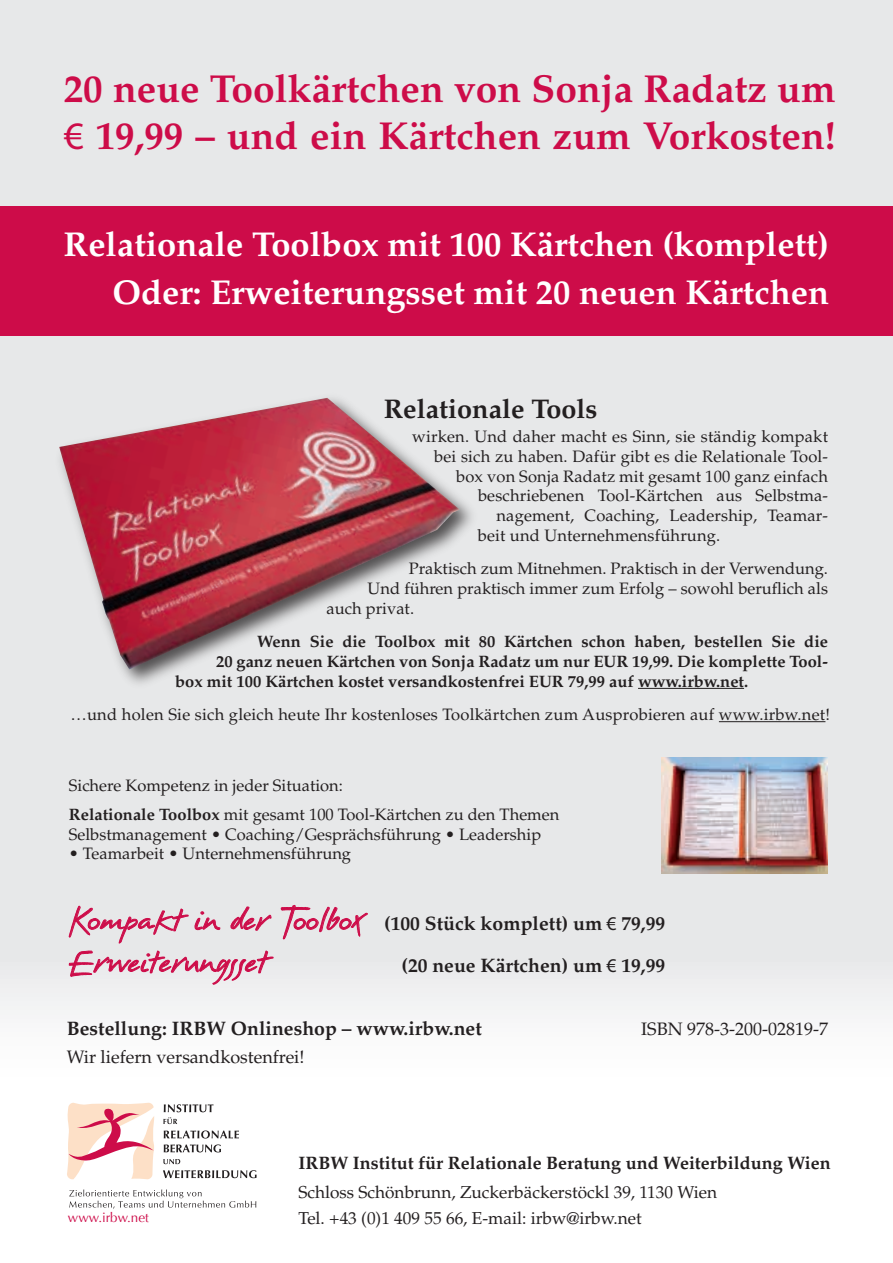
<style>
.page{position:relative;width:893px;height:1263px;background:#fff}
.page>*{position:absolute;margin:0;border:0;box-sizing:border-box;transform-origin:0 0}
.t1{font:42px "Erazure";color:#cd0c49}
.t2{font:700 39px/46.8px "Palatino";color:#cd0c49}
.t3{font:700 34.5px/48.2px "Palatino";color:#fff;text-align:right}
.t4{font:700 27px "Palatino";color:#231f20}
.t5{font:700 19.5px "Palatino";color:#231f20}
.t6{font:700 18px "Palatino";color:#231f20}
.t7{font:18px "Palatino";color:#231f20}
.t8{font:17.25px/25.7px "Palatino";color:#231f20}
.t9{font:16.5px/28.8px "Palatino";letter-spacing:.01em;color:#231f20}
.t10{font:700 16.5px "Palatino";color:#231f20}
.t11{font:13.5px "Optima";color:#cd0c49}
.s1{font-family:"Myriad Pro";font-weight:400}
.s2{font-weight:700}
.s3{font-family:"Erazure";font-weight:400;font-size:42px;color:#cd0c49}
</style>
<div class="page">
<div style="left:0;top:0;width:893px;height:1015px;background:#e7e8e9"></div>
<div style="left:0;top:206px;width:893px;height:130px;background:#cd0c49"></div>
<svg style="left:69px;top:903px;width:120px;height:40px;background:#e3cad3"></svg>
<svg style="left:195px;top:911px;width:25px;height:19px"></svg>
<svg style="left:231px;top:906px;width:41px;height:25px"></svg>
<svg style="left:281px;top:905px;width:87px;height:35px;background:#e2c1cd"></svg>
<svg style="left:69px;top:950px;width:205px;height:35px;background:#e5c7d2"></svg>
<hr style="left:638px;top:688px;width:106px;height:1px;background:#231f20">
<hr style="left:719px;top:721px;width:106px;height:1px;background:#231f20">
<svg style="left:163px;top:1104px;width:51px;height:20px"></svg>
<svg style="left:164px;top:1130px;width:75px;height:8px"></svg>
<svg style="left:164px;top:1144px;width:57px;height:8px"></svg>
<svg style="left:163px;top:1159px;width:17px;height:5px"></svg>
<svg style="left:163px;top:1170px;width:94px;height:8px"></svg>
<svg style="left:67px;top:1103px;width:88px;height:76px"></svg>
<svg style="left:69px;top:1189px;width:187px;height:20px"></svg>
<div style="left:0;top:336px;width:519px;height:436px;background:#e7e8e9"></div>
<img style="left:59px;top:398px;width:400px;height:271px">
<img style="left:662px;top:758px;width:165px;height:115px">
<h2 class="t2" style="left:64px;top:66px;width:773px">20 neue Toolkärtchen von Sonja Radatz um <span class="s1">€</span> 19,99 – und ein Kärtchen zum Vorkosten!</h2>
<h3 class="t3" style="left:63px;top:221px;width:767px">Relationale Toolbox mit 100 Kärtchen (komplett)<br>Oder: Erweiterungsset mit 20 neuen Kärtchen</h3>
<h3 class="t4" style="left:384px;top:393px;width:215px">Relationale Tools</h3>
<p class="t9" style="left:412px;top:422px;width:417px">wirken. Und daher macht es Sinn, sie ständig kompakt</p>
<p class="t9" style="left:434px;top:442px;width:395px">bei sich zu haben. Dafür gibt es die Relationale Tool-</p>
<p class="t9" style="left:456px;top:462px;width:373px">box von Sonja Radatz mit gesamt 100 ganz einfach</p>
<p class="t9" style="left:478px;top:482px;width:352px">beschriebenen Tool-Kärtchen aus Selbstma-</p>
<p class="t9" style="left:496px;top:501px;width:333px">nagement, Coaching, Leadership, Teamar-</p>
<p class="t9" style="left:478px;top:521px;width:244px">beit und Unternehmensführung.</p>
<p class="t9" style="left:409px;top:554px;width:421px">Praktisch zum Mitnehmen. Praktisch in der Verwendung.</p>
<p class="t9" style="left:368px;top:574px;width:462px">Und führen praktisch immer zum Erfolg – sowohl beruflich als</p>
<p class="t9" style="left:327px;top:594px;width:89px">auch privat.</p>
<p class="t10" style="left:257px;top:632px;width:572px">Wenn Sie die Toolbox mit 80 Kärtchen schon haben, bestellen Sie die</p>
<p class="t10" style="left:216px;top:652px;width:613px">20 ganz neuen Kärtchen von Sonja Radatz um nur EUR 19,99. Die komplette Tool-</p>
<p class="t10" style="left:175px;top:671px;width:575px">box mit 100 Kärtchen kostet versandkostenfrei EUR 79,99 auf www.irbw.net.</p>
<p class="t9" style="left:70px;top:700px;width:761px">…und holen Sie sich gleich heute Ihr kostenloses Toolkärtchen zum Ausprobieren auf www.irbw.net!</p>
<p class="t9" style="left:69px;top:771px;width:492px">Sichere Kompetenz in jeder Situation:<br><span class="s2">Relationale Toolbox</span> mit gesamt 100 Tool-Kärtchen zu den Themen</p>
<p class="t9" style="left:69px;top:820px;width:474px">Selbstmanagement • Coaching/Gesprächsführung • Leadership</p>
<p class="t9" style="left:69px;top:840px;width:284px">• Teamarbeit • Unternehmensführung</p>
<p class="t5" style="left:69px;top:912px;width:598px"><span class="s3">Kompakt in der Toolbox</span> (100 Stück komplett) um <span class="s1">€</span> 79,99</p>
<h1 class="t1" style="left:69px;top:943px;width:201px">Erweiterungsset</h1>
<p class="t5" style="left:401px;top:954px;width:265px">(20 neue Kärtchen) um <span class="s1">€</span> 19,99</p>
<p class="t5" style="left:67px;top:1017px;width:417px">Bestellung: IRBW Onlineshop – www.irbw.net</p>
<p class="t7" style="left:641px;top:1018px;width:188px">ISBN 978-3-200-02819-7</p>
<p class="t7" style="left:67px;top:1047px;width:239px">Wir liefern versandkostenfrei!</p>
<p class="t11" style="left:68px;top:1210px;width:82px">www.irbw.net</p>
<p class="t6" style="left:298px;top:1152px;width:534px">IRBW Institut für Relationale Beratung und Weiterbildung Wien</p>
<p class="t8" style="left:298px;top:1179px;width:420px">Schloss Schönbrunn, Zuckerbäckerstöckl 39, 1130 Wien<br>Tel. +43 (0)1 409 55 66, E-mail: irbw@irbw.net</p>
</div>
